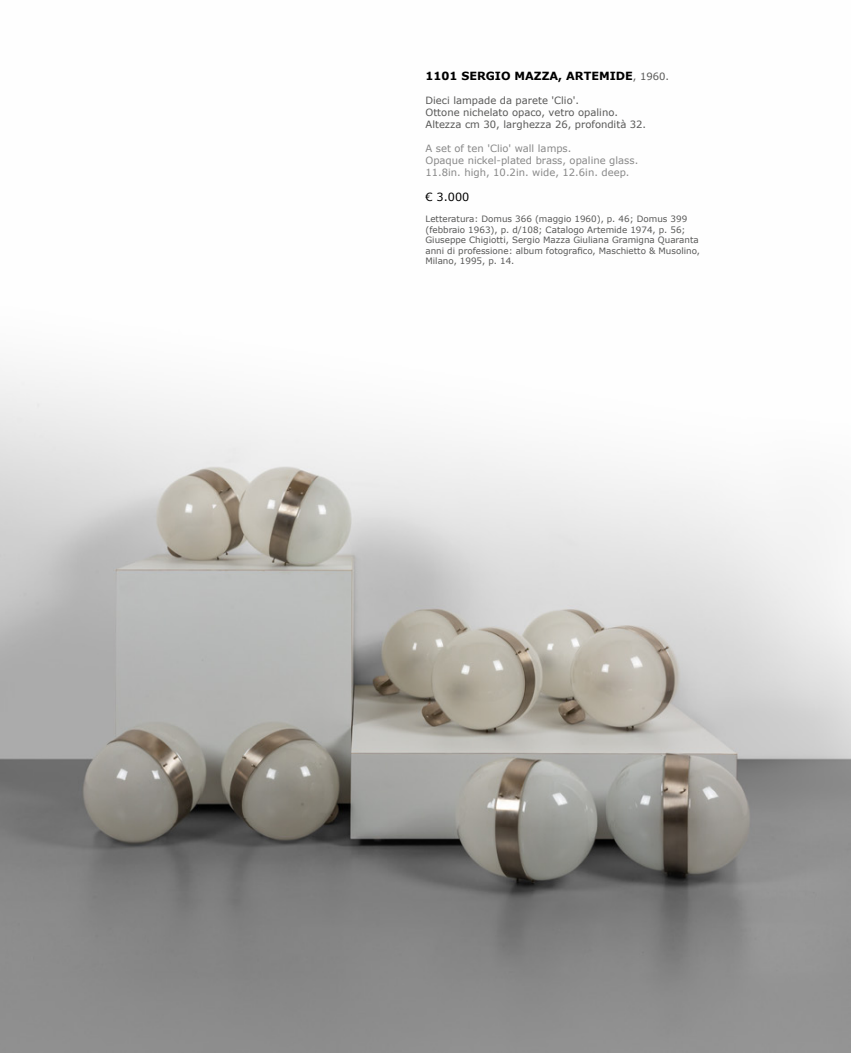
<style>
.page{position:relative;width:851px;height:1053px;background:#fff}
.page>*{position:absolute;margin:0;border:0;box-sizing:border-box;transform-origin:0 0}
.t1{font:700 11.25px "Verdana";color:#000}
.t2{font:11.25px "Verdana";color:#000}
.t3{font:10px/12px "Verdana";color:#878787}
.t4{font:10px/12px "Verdana";color:#575756}
.t5{font:8.75px/10.5px "Verdana";color:#575756}
.s1{font-weight:400;font-size:10px;color:#575756}
</style>
<div class="page">
<hr style="left:850px;top:0;width:1px;height:1052px;background:#383737">
<img style="left:0;top:367px;width:850px;height:685px">
<p class="t1" style="left:425px;top:68px;width:245px">1101 SERGIO MAZZA, ARTEMIDE<span class="s1">, 1960.</span></p>
<p class="t4" style="left:425px;top:94px;width:222px">Dieci lampade da parete 'Clio'.<br>Ottone nichelato opaco, vetro opalino.<br>Altezza cm 30, larghezza 26, profondità 32.</p>
<p class="t3" style="left:425px;top:142px;width:214px">A set of ten 'Clio' wall lamps.<br>Opaque nickel-plated brass, opaline glass.<br>11.8in. high, 10.2in. wide, 12.6in. deep.</p>
<p class="t2" style="left:425px;top:189px;width:45px">€ 3.000</p>
<p class="t5" style="left:425px;top:213px;width:276px">Letteratura: Domus 366 (maggio 1960), p. 46; Domus 399 (febbraio 1963), p. d/108; Catalogo Artemide 1974, p. 56; Giuseppe Chigiotti, Sergio Mazza Giuliana Gramigna Quaranta anni di professione: album fotografico, Maschietto &amp; Musolino, Milano, 1995, p. 14.</p>
</div>
